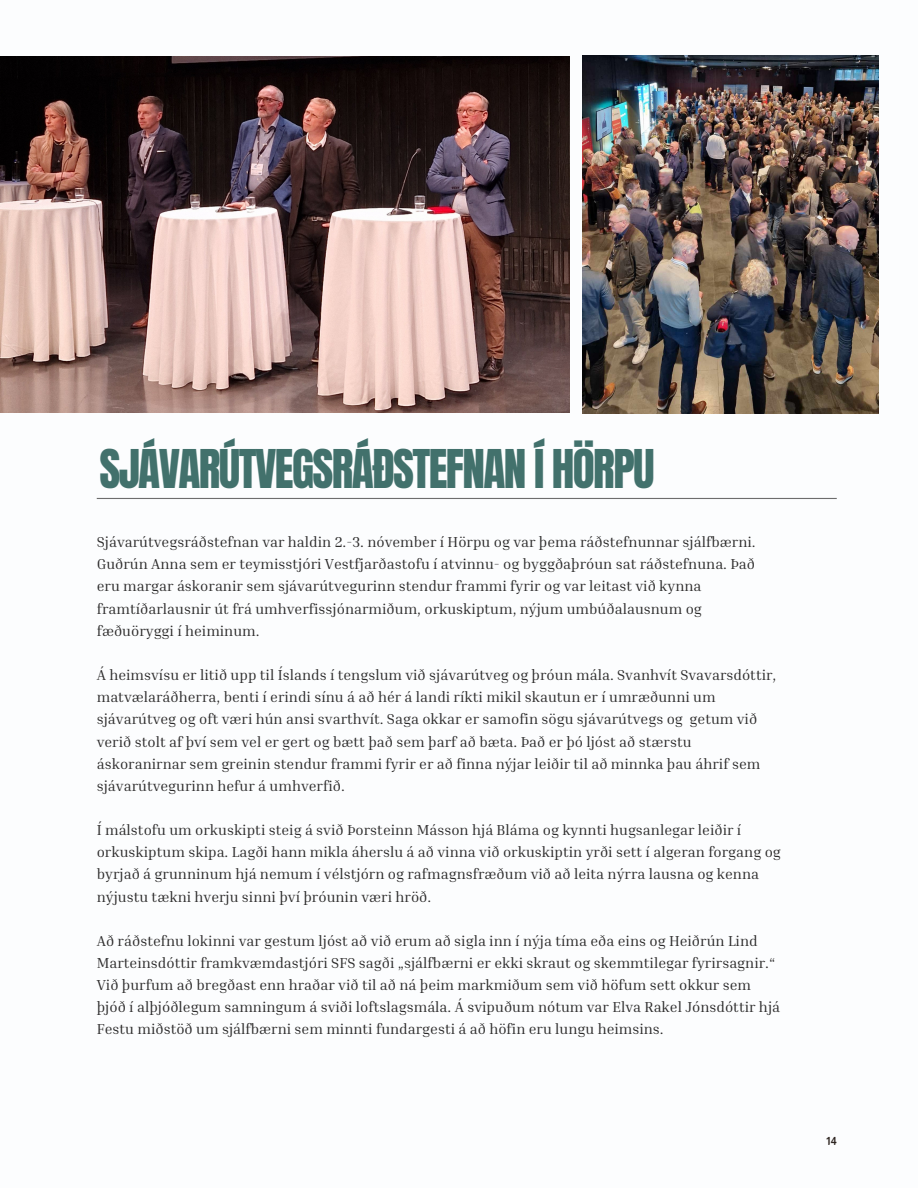
<style>
.page{position:relative;width:918px;height:1188px;background:#fff}
.page>*{position:absolute;margin:0;border:0;box-sizing:border-box;transform-origin:0 0}
.t1{font:45.45px "Anton";letter-spacing:-.035em;color:#42716c}
.t2{font:14.7px/22.2px "Inria Serif";color:#2b2a2a}
.t3{font:700 11.25px "Almarai";color:#2d2420}
</style>
<div class="page">
<hr style="left:97px;top:498px;width:740px;height:1px;background:#6d6d6d">
<img style="left:0;top:57px;width:569px;height:355px">
<img style="left:583px;top:56px;width:296px;height:357px">
<p class="t1" style="left:99px;top:437px;width:557px">SJÁVARÚTVEGSRÁÐSTEFNAN Í HÖRPU</p>
<p class="t2" style="left:97px;top:531px;width:660px">Sjávarútvegsráðstefnan var haldin 2.-3. nóvember í Hörpu og var þema ráðstefnunnar sjálfbærni.<br>Guðrún Anna sem er teymisstjóri Vestfjarðastofu í atvinnu- og byggðaþróun sat ráðstefnuna. Það eru margar áskoranir sem sjávarútvegurinn stendur frammi fyrir og var leitast við kynna framtíðarlausnir út frá umhverfissjónarmiðum, orkuskiptum, nýjum umbúðalausnum og fæðuöryggi í heiminum.</p>
<p class="t2" style="left:97px;top:663px;width:681px">Á heimsvísu er litið upp til Íslands í tengslum við sjávarútveg og þróun mála. Svanhvít Svavarsdóttir, matvælaráðherra, benti í erindi sínu á að hér á landi ríkti mikil skautun er í umræðunni um sjávarútveg og oft væri hún ansi svarthvít. Saga okkar er samofin sögu sjávarútvegs og getum við verið stolt af því sem vel er gert og bætt það sem þarf að bæta. Það er þó ljóst að stærstu áskoranirnar sem greinin stendur frammi fyrir er að finna nýjar leiðir til að minnka þau áhrif sem sjávarútvegurinn hefur á umhverfið.</p>
<p class="t2" style="left:97px;top:819px;width:686px">Í málstofu um orkuskipti steig á svið Þorsteinn Másson hjá Bláma og kynnti hugsanlegar leiðir í orkuskiptum skipa. Lagði hann mikla áherslu á að vinna við orkuskiptin yrði sett í algeran forgang og byrjað á grunninum hjá nemum í vélstjórn og rafmagnsfræðum við að leita nýrra lausna og kenna nýjustu tækni hverju sinni því þróunin væri hröð.</p>
<p class="t2" style="left:97px;top:929px;width:685px">Að ráðstefnu lokinni var gestum ljóst að við erum að sigla inn í nýja tíma eða eins og Heiðrún Lind Marteinsdóttir framkvæmdastjóri SFS sagði „sjálfbærni er ekki skraut og skemmtilegar fyrirsagnir.“ Við þurfum að bregðast enn hraðar við til að ná þeim markmiðum sem við höfum sett okkur sem þjóð í alþjóðlegum samningum á sviði loftslagsmála. Á svipuðum nótum var Elva Rakel Jónsdóttir hjá Festu miðstöð um sjálfbærni sem minnti fundargesti á að höfin eru lungu heimsins.</p>
<p class="t3" style="left:826px;top:1135px;width:12px">14</p>
</div>
